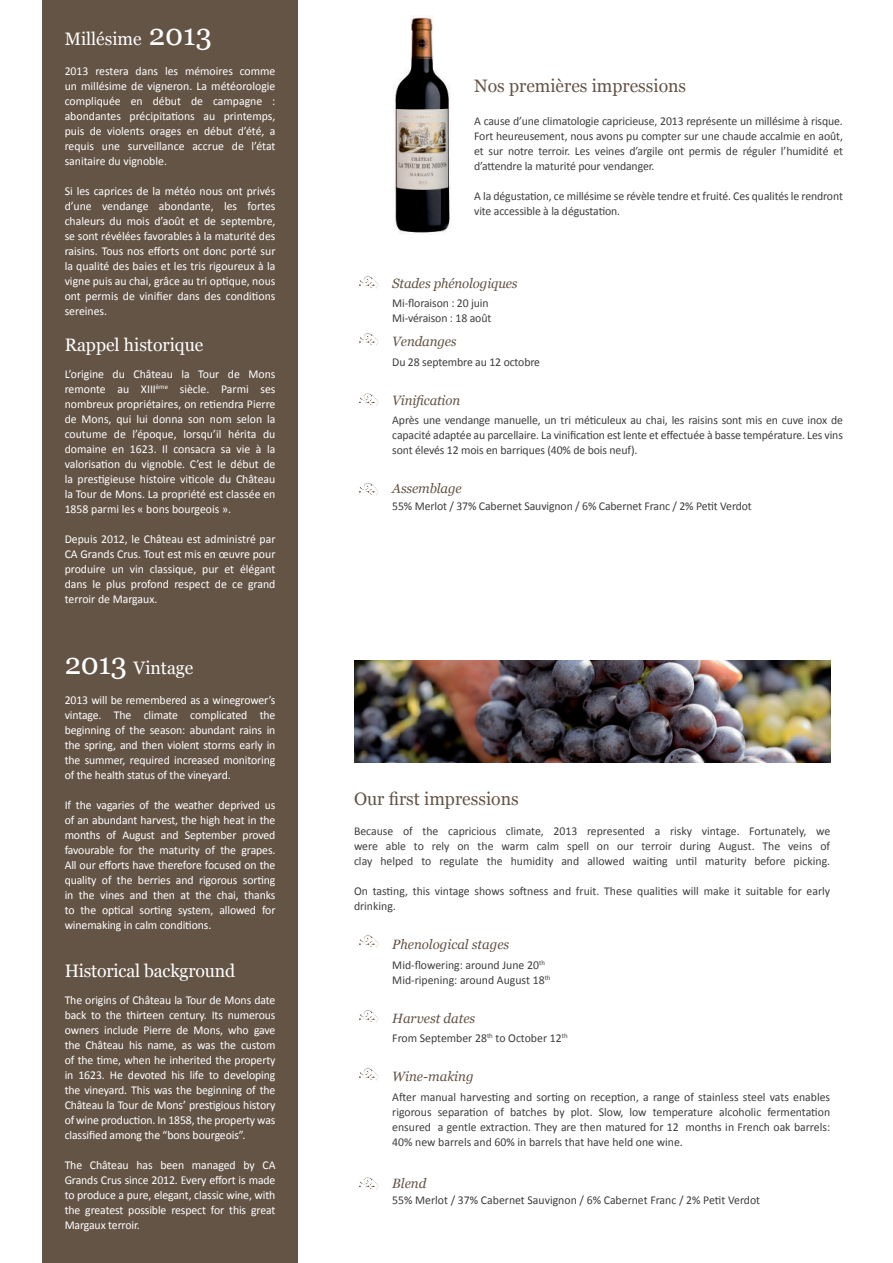
<style>
.page{position:relative;width:893px;height:1263px;background:#fff}
.page>*{position:absolute;margin:0;border:0;box-sizing:border-box;transform-origin:0 0}
.t1{font:18px "Georgia";color:#fff}
.t2{font:18px "Georgia";color:#645446}
.t3{font:italic 13.5px "Georgia";letter-spacing:-.01em;color:#645446}
.t4{font:italic 13.5px "Georgia";color:#635345}
.t5{font:12px/15px "Calibri";letter-spacing:-.01em;color:#fff;text-align:justify}
.t6{font:12px/15px "Calibri";letter-spacing:-.01em;color:#3e3e3f;text-align:justify}
.s1{font-size:30px}
</style>
<div class="page">
<div style="left:42px;top:631px;width:256px;height:632px;background:#645446"></div>
<div style="left:42px;top:0;width:256px;height:631px;background:#645446"></div>
<svg style="left:359px;top:276px;width:19px;height:13px"></svg>
<svg style="left:359px;top:333px;width:19px;height:13px"></svg>
<svg style="left:359px;top:393px;width:19px;height:13px"></svg>
<svg style="left:359px;top:482px;width:19px;height:13px"></svg>
<svg style="left:359px;top:935px;width:19px;height:13px"></svg>
<svg style="left:359px;top:1010px;width:19px;height:13px"></svg>
<svg style="left:359px;top:1068px;width:19px;height:13px"></svg>
<svg style="left:359px;top:1177px;width:19px;height:13px"></svg>
<img style="left:355px;top:660px;width:476px;height:102px">
<img style="left:393px;top:16px;width:58px;height:218px">
<h1 class="t1" style="left:65px;top:29px;width:149px">Millésime <span class="s1">2013</span></h1>
<p class="t5" style="left:65px;top:64px;width:212px">2013 restera dans les mémoires comme un millésime de vigneron. La météorologie compliquée en début de campagne : abondantes précipitations au printemps, puis de violents orages en début d’été, a requis une surveillance accrue de l’état sanitaire du vignoble.</p>
<p class="t5" style="left:65px;top:184px;width:212px">Si les caprices de la météo nous ont privés d’une vendange abondante, les fortes chaleurs du mois d’août et de septembre, se sont révélées favorables à la maturité des raisins. Tous nos efforts ont donc porté sur la qualité des baies et les tris rigoureux à la vigne puis au chai, grâce au tri optique, nous ont permis de vinifier dans des conditions sereines.</p>
<h1 class="t1" style="left:65px;top:335px;width:140px">Rappel historique</h1>
<p class="t5" style="left:65px;top:367px;width:212px">L’origine du Château la Tour de Mons remonte au XIII<sup>ème</sup> siècle. Parmi ses nombreux propriétaires, on retiendra Pierre de Mons, qui lui donna son nom selon la coutume de l’époque, lorsqu’il hérita du domaine en 1623. Il consacra sa vie à la valorisation du vignoble. C’est le début de la prestigieuse histoire viticole du Château la Tour de Mons. La propriété est classée en 1858 parmi les « bons bourgeois ».</p>
<p class="t5" style="left:65px;top:532px;width:212px">Depuis 2012, le Château est administré par CA Grands Crus. Tout est mis en œuvre pour produire un vin classique, pur et élégant dans le plus profond respect de ce grand terroir de Margaux.</p>
<h1 class="t1" style="left:65px;top:657px;width:130px"><span class="s1">2013</span> Vintage</h1>
<p class="t5" style="left:65px;top:693px;width:212px">2013 will be remembered as a winegrower’s vintage. The climate complicated the beginning of the season: abundant rains in the spring, and then violent storms early in the summer, required increased monitoring of the health status of the vineyard.</p>
<p class="t5" style="left:65px;top:798px;width:212px">If the vagaries of the weather deprived us of an abundant harvest, the high heat in the months of August and September proved favourable for the maturity of the grapes.<br>All our efforts have therefore focused on the quality of the berries and rigorous sorting in the vines and then at the chai, thanks to the optical sorting system, allowed for winemaking in calm conditions.</p>
<h1 class="t1" style="left:65px;top:960px;width:172px">Historical background</h1>
<p class="t5" style="left:65px;top:993px;width:212px">The origins of Château la Tour de Mons date back to the thirteen century. Its numerous owners include Pierre de Mons, who gave the Château his name, as was the custom of the time, when he inherited the property in 1623. He devoted his life to developing the vineyard. This was the beginning of the Château la Tour de Mons’ prestigious history of wine production. In 1858, the property was classified among the “bons bourgeois”.</p>
<p class="t5" style="left:65px;top:1158px;width:212px">The Château has been managed by CA Grands Crus since 2012. Every effort is made to produce a pure, elegant, classic wine, with the greatest possible respect for this great Margaux terroir.</p>
<h1 class="t2" style="left:474px;top:75px;width:214px">Nos premières impressions</h1>
<p class="t6" style="left:474px;top:113px;width:370px">A cause d’une climatologie capricieuse, 2013 représente un millésime à risque.<br>Fort heureusement, nous avons pu compter sur une chaude accalmie en août, et sur notre terroir. Les veines d’argile ont permis de réguler l’humidité et d’attendre la maturité pour vendanger.</p>
<p class="t6" style="left:474px;top:188px;width:370px">A la dégustation, ce millésime se révèle tendre et fruité. Ces qualités le rendront vite accessible à la dégustation.</p>
<p class="t3" style="left:392px;top:278px;width:127px">Stades phénologiques</p>
<p class="t6" style="left:392px;top:295px;width:101px">Mi-floraison : 20 juin<br>Mi-véraison : 18 août</p>
<p class="t3" style="left:392px;top:336px;width:66px">Vendanges</p>
<p class="t6" style="left:392px;top:355px;width:149px">Du 28 septembre au 12 octobre</p>
<p class="t3" style="left:392px;top:392px;width:69px">Vinification</p>
<p class="t6" style="left:392px;top:412px;width:452px">Après une vendange manuelle, un tri méticuleux au chai, les raisins sont mis en cuve inox de capacité adaptée au parcellaire. La vinification est lente et effectuée à basse température. Les vins sont élevés 12 mois en barriques (40% de bois neuf).</p>
<p class="t3" style="left:392px;top:483px;width:71px">Assemblage</p>
<p class="t6" style="left:392px;top:498px;width:361px">55% Merlot / 37% Cabernet Sauvignon / 6% Cabernet Franc / 2% Petit Verdot</p>
<h1 class="t2" style="left:354px;top:789px;width:166px">Our first impressions</h1>
<p class="t6" style="left:354px;top:825px;width:478px">Because of the capricious climate, 2013 represented a risky vintage. Fortunately, we were able to rely on the warm calm spell on our terroir during August. The veins of clay helped to regulate the humidity and allowed waiting until maturity before picking.</p>
<p class="t6" style="left:354px;top:883px;width:478px">On tasting, this vintage shows softness and fruit. These qualities will make it suitable for early drinking.</p>
<p class="t4" style="left:392px;top:939px;width:118px">Phenological stages</p>
<p class="t6" style="left:392px;top:956px;width:160px">Mid-flowering: around June 20<sup>th<br></sup>Mid-ripening: around August 18<sup>th</sup></p>
<p class="t3" style="left:392px;top:1012px;width:85px">Harvest dates</p>
<p class="t6" style="left:392px;top:1032px;width:177px">From September 28<sup>th</sup> to October 12<sup>th</sup></p>
<p class="t3" style="left:392px;top:1071px;width:83px">Wine-making</p>
<p class="t6" style="left:392px;top:1088px;width:439px">After manual harvesting and sorting on reception, a range of stainless steel vats enables rigorous separation of batches by plot. Slow, low temperature alcoholic fermentation ensured a gentle extraction. They are then matured for 12 months in French oak barrels:<br>40% new barrels and 60% in barrels that have held one wine.</p>
<p class="t3" style="left:392px;top:1177px;width:36px">Blend</p>
<p class="t6" style="left:392px;top:1192px;width:369px">55% Merlot / 37% Cabernet Sauvignon / 6% Cabernet Franc / 2% Petit Verdot</p>
</div>
